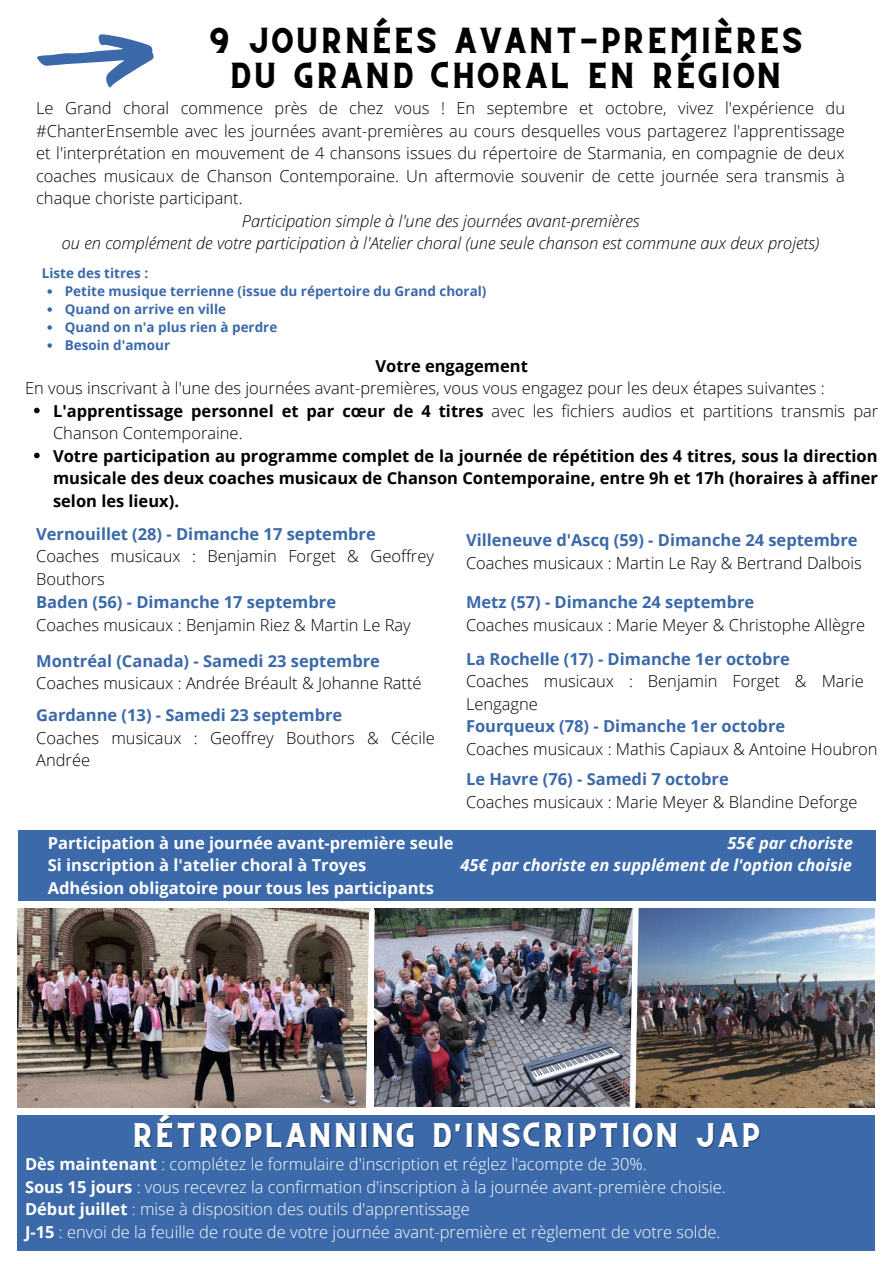
<style>
.page{position:relative;width:893px;height:1264px;background:#fff}
.page>*{position:absolute;margin:0;border:0;box-sizing:border-box;transform-origin:0 0}
.t1{font:25.5px/34.8px "CS Gordon Vintage";color:#000;text-align:center}
.t2{font:24px "CS Gordon Vintage";color:#fff}
.t3{font:300 16.5px/22.5px "Open Sans";color:#000}
.t4{font:700 16.5px "Open Sans";color:#3b69a9}
.t5{font:300 16.5px/22.5px "Open Sans";color:#fff}
.t6{font:700 16.5px/22.5px "Open Sans";color:#000;text-align:justify}
.t7{font:italic 300 16.5px/22.5px "Open Sans";color:#000;text-align:center}
.t8{font:700 16.5px "Open Sans";color:#fff}
.t9{font:italic 700 16.5px "Open Sans";color:#fff}
.t10{font:700 13.5px/18px "Open Sans";color:#3b69a9}
.s1{font-weight:700}
</style>
<div class="page">
<svg style="left:37px;top:34px;width:117px;height:54px"></svg>
<div style="left:18px;top:830px;width:857px;height:70px;background:#3b69a9"></div>
<div style="left:18px;top:1115px;width:857px;height:135px;background:#3b69a9"></div>
<img style="left:18px;top:908px;width:348px;height:199px">
<img style="left:375px;top:908px;width:254px;height:198px">
<img style="left:638px;top:908px;width:236px;height:199px">
<svg style="left:366px;top:908px;width:9px;height:199px"></svg>
<svg style="left:34px;top:407px;width:6px;height:6px"></svg>
<svg style="left:34px;top:452px;width:6px;height:6px"></svg>
<svg style="left:629px;top:908px;width:9px;height:200px"></svg>
<svg style="left:47px;top:289px;width:5px;height:5px"></svg>
<svg style="left:47px;top:307px;width:5px;height:5px"></svg>
<svg style="left:47px;top:325px;width:5px;height:5px"></svg>
<svg style="left:47px;top:343px;width:5px;height:5px"></svg>
<h1 class="t1" style="left:207px;top:27px;width:598px">9 JOURNÉES AVANT-PREMIÈRES<br>DU GRAND CHORAL EN RÉGION</h1>
<p class="t3" style="left:36px;top:96px;width:810px;text-align:justify">Le Grand choral commence près de chez vous ! En septembre et octobre, vivez l'expérience du #ChanterEnsemble avec les journées avant-premières au cours desquelles vous partagerez l'apprentissage et l'interprétation en mouvement de 4 chansons issues du répertoire de Starmania, en compagnie de deux coaches musicaux de Chanson Contemporaine. Un aftermovie souvenir de cette journée sera transmis à chaque choriste participant.</p>
<p class="t7" style="left:62px;top:209px;width:759px">Participation simple à l'une des journées avant-premières<br>ou en complément de votre participation à l'Atelier choral (une seule chanson est commune aux deux projets)</p>
<p class="t10" style="left:42px;top:264px;width:108px">Liste des titres :</p>
<p class="t10" style="left:65px;top:282px;width:423px">Petite musique terrienne (issue du répertoire du Grand choral)<br>Quand on arrive en ville<br>Quand on n'a plus rien à perdre<br>Besoin d'amour</p>
<p class="t6" style="left:375px;top:354px;width:154px">Votre engagement</p>
<p class="t3" style="left:25px;top:376px;width:801px">En vous inscrivant à l'une des journées avant-premières, vous vous engagez pour les deux étapes suivantes :</p>
<p class="t3" style="left:53px;top:399px;width:826px"><span class="s1">L'apprentissage personnel et par cœur de 4 titres</span> avec les fichiers audios et partitions transmis par<br>Chanson Contemporaine.</p>
<p class="t6" style="left:53px;top:444px;width:826px">Votre participation au programme complet de la journée de répétition des 4 titres, sous la direction musicale des deux coaches musicaux de Chanson Contemporaine, entre 9h et 17h (horaires à affiner selon les lieux).</p>
<p class="t4" style="left:36px;top:522px;width:341px">Vernouillet (28) - Dimanche 17 septembre</p>
<p class="t3" style="left:36px;top:544px;width:399px">Coaches musicaux : Benjamin Forget &amp; Geoffrey<br>Bouthors</p>
<p class="t4" style="left:36px;top:591px;width:301px">Baden (56) - Dimanche 17 septembre</p>
<p class="t3" style="left:36px;top:613px;width:376px">Coaches musicaux : Benjamin Riez &amp; Martin Le Ray</p>
<p class="t4" style="left:36px;top:649px;width:345px">Montréal (Canada) - Samedi 23 septembre</p>
<p class="t3" style="left:36px;top:671px;width:387px">Coaches musicaux : Andrée Bréault &amp; Johanne Ratté</p>
<p class="t4" style="left:36px;top:703px;width:308px">Gardanne (13) - Samedi 23 septembre</p>
<p class="t3" style="left:36px;top:726px;width:400px">Coaches musicaux : Geoffrey Bouthors &amp; Cécile<br>Andrée</p>
<p class="t4" style="left:466px;top:528px;width:393px">Villeneuve d'Ascq (59) - Dimanche 24 septembre</p>
<p class="t3" style="left:466px;top:551px;width:397px">Coaches musicaux : Martin Le Ray &amp; Bertrand Dalbois</p>
<p class="t4" style="left:466px;top:591px;width:290px">Metz (57) - Dimanche 24 septembre</p>
<p class="t3" style="left:466px;top:613px;width:400px">Coaches musicaux : Marie Meyer &amp; Christophe Allègre</p>
<p class="t4" style="left:466px;top:647px;width:325px">La Rochelle (17) - Dimanche 1er octobre</p>
<p class="t3" style="left:466px;top:669px;width:399px">Coaches musicaux : Benjamin Forget &amp; Marie<br>Lengagne</p>
<p class="t4" style="left:466px;top:714px;width:321px">Fourqueux (78) - Dimanche 1er octobre</p>
<p class="t3" style="left:466px;top:737px;width:413px">Coaches musicaux : Mathis Capiaux &amp; Antoine Houbron</p>
<p class="t4" style="left:466px;top:767px;width:264px">Le Havre (76) - Samedi 7 octobre</p>
<p class="t3" style="left:466px;top:790px;width:393px">Coaches musicaux : Marie Meyer &amp; Blandine Deforge</p>
<p class="t8" style="left:48px;top:831px;width:407px">Participation à une journée avant-première seule</p>
<p class="t9" style="left:727px;top:831px;width:127px">55€ par choriste</p>
<p class="t8" style="left:48px;top:853px;width:320px">Si inscription à l'atelier choral à Troyes</p>
<p class="t9" style="left:460px;top:853px;width:393px">45€ par choriste en supplément de l'option choisie</p>
<p class="t8" style="left:48px;top:876px;width:387px">Adhésion obligatoire pour tous les participants</p>
<h2 class="t2" style="left:131px;top:1124px;width:631px">RÉTROPLANNING D'INSCRIPTION JAP</h2>
<p class="t5" style="left:25px;top:1152px;width:702px"><span class="s1">Dès maintenant</span> : complétez le formulaire d'inscription et réglez l'acompte de 30%.<br><span class="s1">Sous 15 jours</span> : vous recevrez la confirmation d'inscription à la journée avant-première choisie.<br><span class="s1">Début juillet</span> : mise à disposition des outils d'apprentissage<br><span class="s1">J-15</span> : envoi de la feuille de route de votre journée avant-première et règlement de votre solde.</p>
</div>
